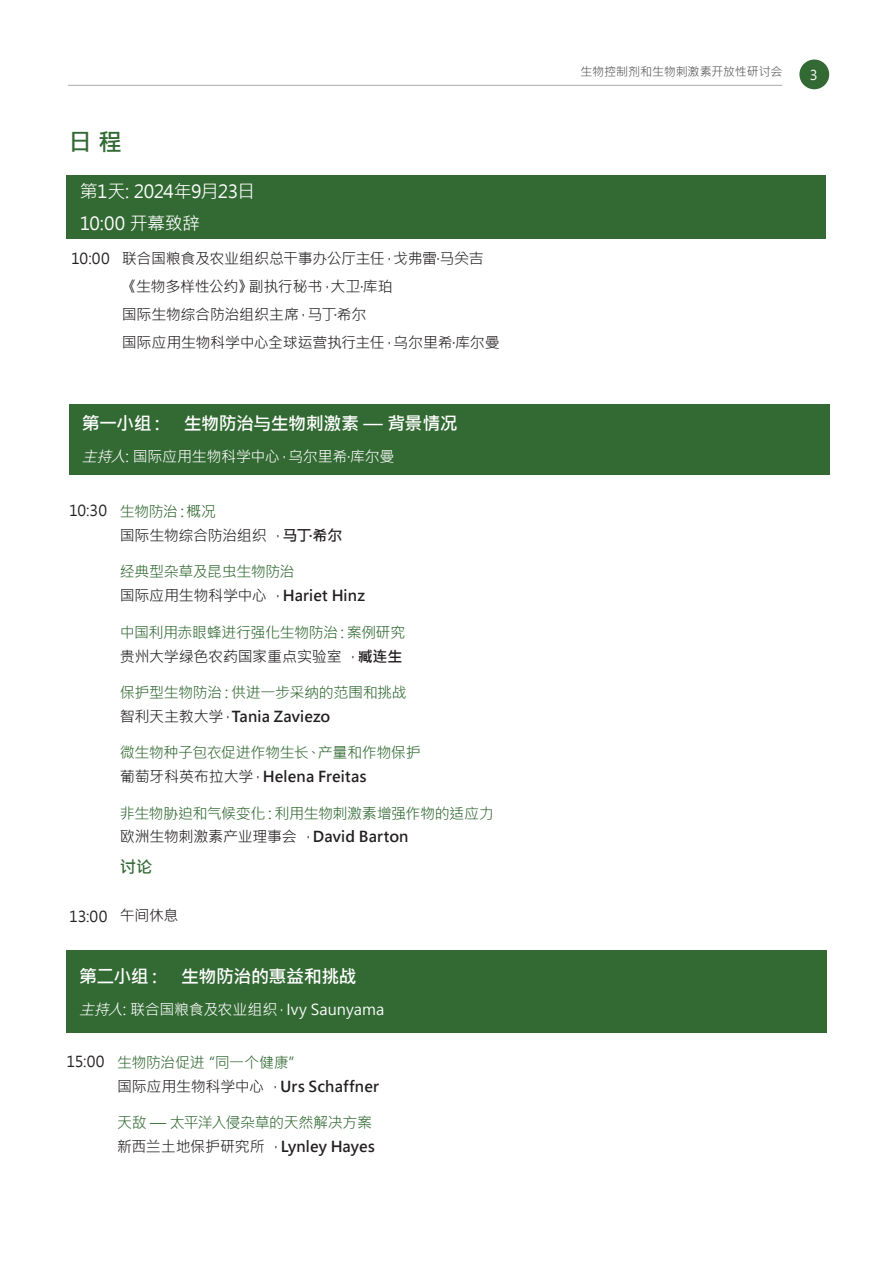
<style>
.page{position:relative;width:893px;height:1263px;background:#fff}
.page>*{position:absolute;margin:0;border:0;box-sizing:border-box;transform-origin:0 0}
.t1{font:700 24px "Microsoft Jheng Hei";color:#336a34}
.t2{font:700 18px "Microsoft Jheng Hei";letter-spacing:-.025em;color:#fff}
.t3{font:18px/31.5px "Microsoft Jheng Hei";letter-spacing:-.03em;color:#fff}
.t4{font:700 16.5px "Microsoft Jheng Hei";color:#336a34}
.t5{font:15px/23.7px "Microsoft Jheng Hei";letter-spacing:-.025em;color:#336a34}
.t6{font:15px/28px "Microsoft Jheng Hei";letter-spacing:-.02em;color:#231f20}
.t7{font:15px "Microsoft Jheng Hei";letter-spacing:-.01em;color:#fff}
.t8{font:13.5px "Microsoft Jheng Hei";color:#fff}
.t9{font:12px "Microsoft Jheng Hei";letter-spacing:-.005em;color:#57585a}
.s1{font-style:italic}
.s2{color:#336a34}
.s3{font-weight:700}
.s4{color:#231f20}
.s5{font-weight:700;color:#231f20}
</style>
<div class="page">
<hr style="left:68px;top:85px;width:714px;height:1px;background:#a8a9ad">
<div style="left:799px;top:60px;width:30px;height:29px;background:#336a34;border-radius:50%"></div>
<div style="left:67px;top:175px;width:759px;height:63px;background:#336a34"></div>
<div style="left:69px;top:404px;width:760px;height:70px;background:#336a34"></div>
<div style="left:66px;top:950px;width:760px;height:83px;background:#336a34"></div>
<h1 class="t1" style="left:68px;top:127px;width:55px">日 程</h1>
<p class="t3" style="left:80px;top:176px;width:177px">第1天: 2024年9月23日<br>10:00 开幕致辞</p>
<p class="t6" style="left:71px;top:245px;width:40px">10:00</p>
<p class="t6" style="left:122px;top:245px;width:379px">联合国粮食及农业组织总干事办公厅主任，戈弗雷·马关吉《生物多样性公约》副执行秘书，大卫·库珀<br>国际生物综合防治组织主席，马丁·希尔<br>国际应用生物科学中心全球运营执行主任，乌尔里希·库尔曼</p>
<p class="t2" style="left:82px;top:413px;width:377px">第一小组： 生物防治与生物刺激素 — 背景情况</p>
<p class="t7" style="left:82px;top:447px;width:314px"><span class="s1">主持人</span>: 国际应用生物科学中心，乌尔里希·库尔曼</p>
<p class="t6" style="left:69px;top:497px;width:39px">10:30</p>
<p class="t6" style="left:120px;top:500px;width:224px;line-height:23.7px"><span class="s2">生物防治：概况<br></span>国际生物综合防治组织 ，<span class="s3">马丁·希尔</span></p>
<p class="t5" style="left:120px;top:560px;width:247px">经典型杂草及昆虫生物防治<br><span class="s4">国际应用生物科学中心 ，</span><span class="s5">Hariet Hinz</span></p>
<p class="t5" style="left:120px;top:620px;width:287px">中国利用赤眼蜂进行强化生物防治：案例研究<span class="s4">贵州大学绿色农药国家重点实验室 ，</span><span class="s5">臧连生</span></p>
<p class="t5" style="left:120px;top:681px;width:289px">保护型生物防治：供进一步采纳的范围和挑战<span class="s4">智利天主教大学，</span><span class="s5">Tania Zaviezo</span></p>
<p class="t5" style="left:120px;top:741px;width:303px">微生物种子包衣促进作物生长、产量和作物保护<span class="s4">葡萄牙科英布拉大学，</span><span class="s5">Helena Freitas</span></p>
<p class="t5" style="left:120px;top:801px;width:375px">非生物胁迫和气候变化：利用生物刺激素增强作物的适应力<span class="s4">欧洲生物刺激素产业理事会 ，</span><span class="s5">David Barton</span></p>
<p class="t4" style="left:120px;top:857px;width:34px">讨论</p>
<p class="t6" style="left:69px;top:903px;width:111px">13:00 午间休息</p>
<p class="t2" style="left:79px;top:965px;width:279px">第二小组： 生物防治的惠益和挑战</p>
<p class="t7" style="left:79px;top:1000px;width:307px"><span class="s1">主持人</span>: 联合国粮食及农业组织，Ivy Saunyama</p>
<p class="t5" style="left:117px;top:1050px;width:263px">生物防治促进“同一个健康”<br><span class="s4">国际应用生物科学中心 ，</span><span class="s5">Urs Schaffner</span></p>
<p class="t5" style="left:117px;top:1111px;width:259px">天敌 — 太平洋入侵杂草的天然解决方案<span class="s4">新西兰土地保护研究所 ，</span><span class="s5">Lynley Hayes</span></p>
<p class="t6" style="left:66px;top:1047px;width:40px">15:00</p>
<p class="t9" style="left:581px;top:64px;width:203px">生物控制剂和生物刺激素开放性研讨会</p>
<p class="t8" style="left:810px;top:66px;width:9px">3</p>
</div>
